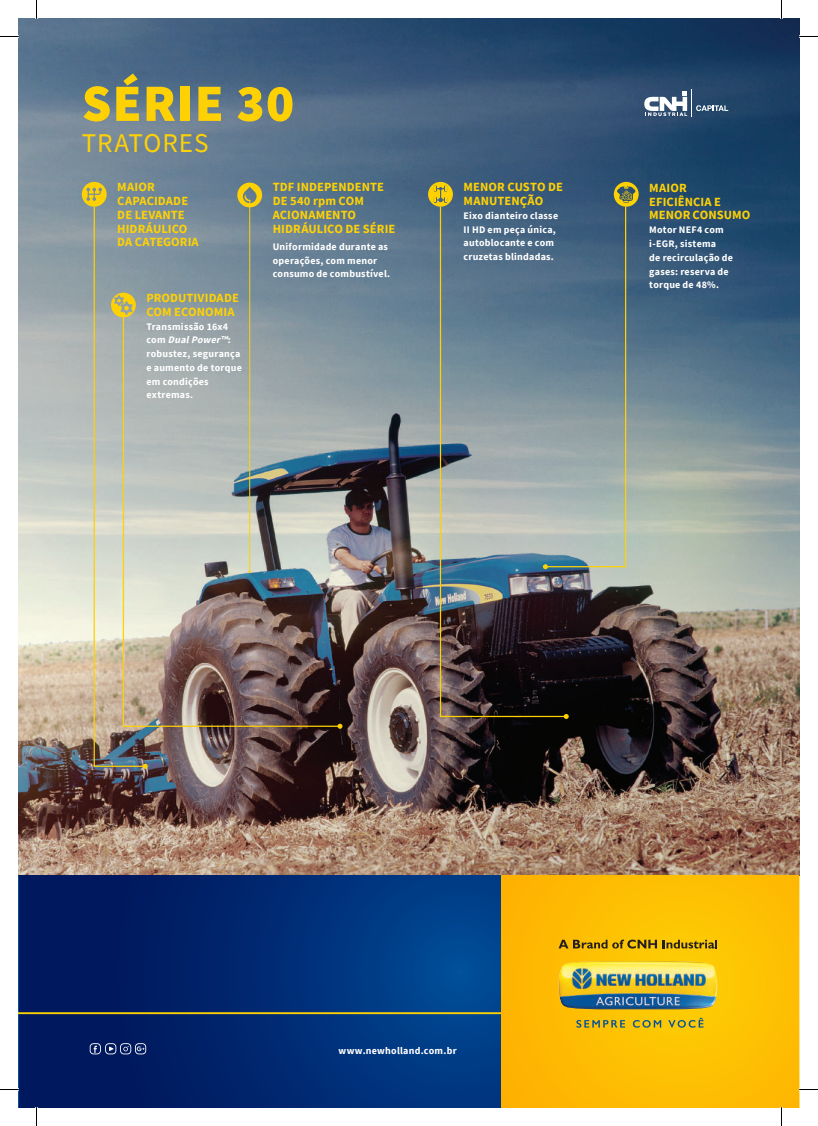
<style>
.page{position:relative;width:818px;height:1126px;background:#fff}
.page>*{position:absolute;margin:0;border:0;box-sizing:border-box;transform-origin:0 0}
.t1{font:900 52.5px "Source Sans Pro";letter-spacing:.02em;color:#fed105}
.t2{font:27px "Source Sans Pro";letter-spacing:.035em;color:#fed105}
.t3{font:700 12.5px/13.8px "Source Sans Pro";letter-spacing:.005em;color:#fed105}
.t4{font:700 10px/13.8px "Source Sans Pro";letter-spacing:.025em;color:#fff}
.s1{font-style:italic}
</style>
<div class="page">
<img style="left:19px;top:19px;width:779px;height:856px">
<div style="left:19px;top:875px;width:482px;height:232px;background:linear-gradient(to right,#015,#004490)"></div>
<hr style="left:19px;top:1012px;width:482px;height:2px;background:#fed105">
<div style="left:501px;top:875px;width:297px;height:232px;background:#febe03"></div>
<svg style="left:90px;top:1043px;width:56px;height:11px"></svg>
<hr style="left:249px;top:199px;width:1px;height:372px;background:#fed105">
<svg style="left:237px;top:182px;width:25px;height:25px"></svg>
<svg style="left:82px;top:182px;width:66px;height:586px;background:#b3b4a1"></svg>
<svg style="left:428px;top:182px;width:24px;height:25px"></svg>
<svg style="left:542px;top:182px;width:96px;height:387px;background:#748a92"></svg>
<img style="left:439px;top:205px;width:128px;height:512px">
<svg style="left:563px;top:714px;width:5px;height:5px"></svg>
<img style="left:122px;top:316px;width:219px;height:411px">
<svg style="left:337px;top:723px;width:5px;height:5px"></svg>
<svg style="left:644px;top:90px;width:83px;height:27px"></svg>
<svg style="left:558px;top:939px;width:98px;height:9px"></svg>
<svg style="left:662px;top:939px;width:54px;height:9px"></svg>
<img style="left:558px;top:960px;width:158px;height:49px">
<svg style="left:576px;top:1020px;width:48px;height:7px"></svg>
<svg style="left:632px;top:1019px;width:28px;height:8px"></svg>
<svg style="left:668px;top:1017px;width:35px;height:10px"></svg>
<svg style="left:0;top:36px;width:19px;height:1px"></svg>
<svg style="left:798px;top:36px;width:19px;height:1px"></svg>
<svg style="left:0;top:1089px;width:19px;height:1px"></svg>
<svg style="left:798px;top:1089px;width:19px;height:1px"></svg>
<svg style="left:36px;top:0;width:1px;height:19px"></svg>
<svg style="left:36px;top:1107px;width:1px;height:18px"></svg>
<h1 class="t1" style="left:82px;top:67px;width:214px">SÉRIE 30</h1>
<h2 class="t2" style="left:82px;top:126px;width:128px">TRATORES</h2>
<p class="t3" style="left:117px;top:180px;width:83px">MAIOR<br>CAPACIDADE<br>DE LEVANTE<br>HIDRÁULICO<br>DA CATEGORIA</p>
<p class="t3" style="left:146px;top:291px;width:94px">PRODUTIVIDADE<br>COM ECONOMIA</p>
<p class="t4" style="left:146px;top:319px;width:97px">Transmissão 16x4<br>c o m <span class="s1">DualPower™</span>: robustez, segurança e aumento de torque em condições extremas.</p>
<p class="t3" style="left:272px;top:180px;width:124px">TDF INDEPENDENTE<br>DE 540 rpm COM<br>ACIONAMENTO<br>HIDRÁULICO DE SÉRIE</p>
<p class="t4" style="left:272px;top:239px;width:119px">Uniformidade durante as operações, com menor consumo de combustível.</p>
<p class="t3" style="left:463px;top:180px;width:101px">MENOR CUSTO DE<br>MANUTENÇÃO</p>
<p class="t4" style="left:463px;top:208px;width:96px">Eixo dianteiro classe<br>II HD em peça única, autoblocante e com cruzetas blindadas.</p>
<p class="t3" style="left:649px;top:181px;width:102px">MAIOR<br>EFICIÊNCIA E<br>MENOR CONSUMO</p>
<p class="t4" style="left:649px;top:223px;width:85px">Motor NEF4 com i-EGR, sistema<br>de recirculação de gases: reserva de torque de 48%.</p>
<p class="t4" style="left:338px;top:1043px;width:119px">www.newholland.com.br</p>
</div>
